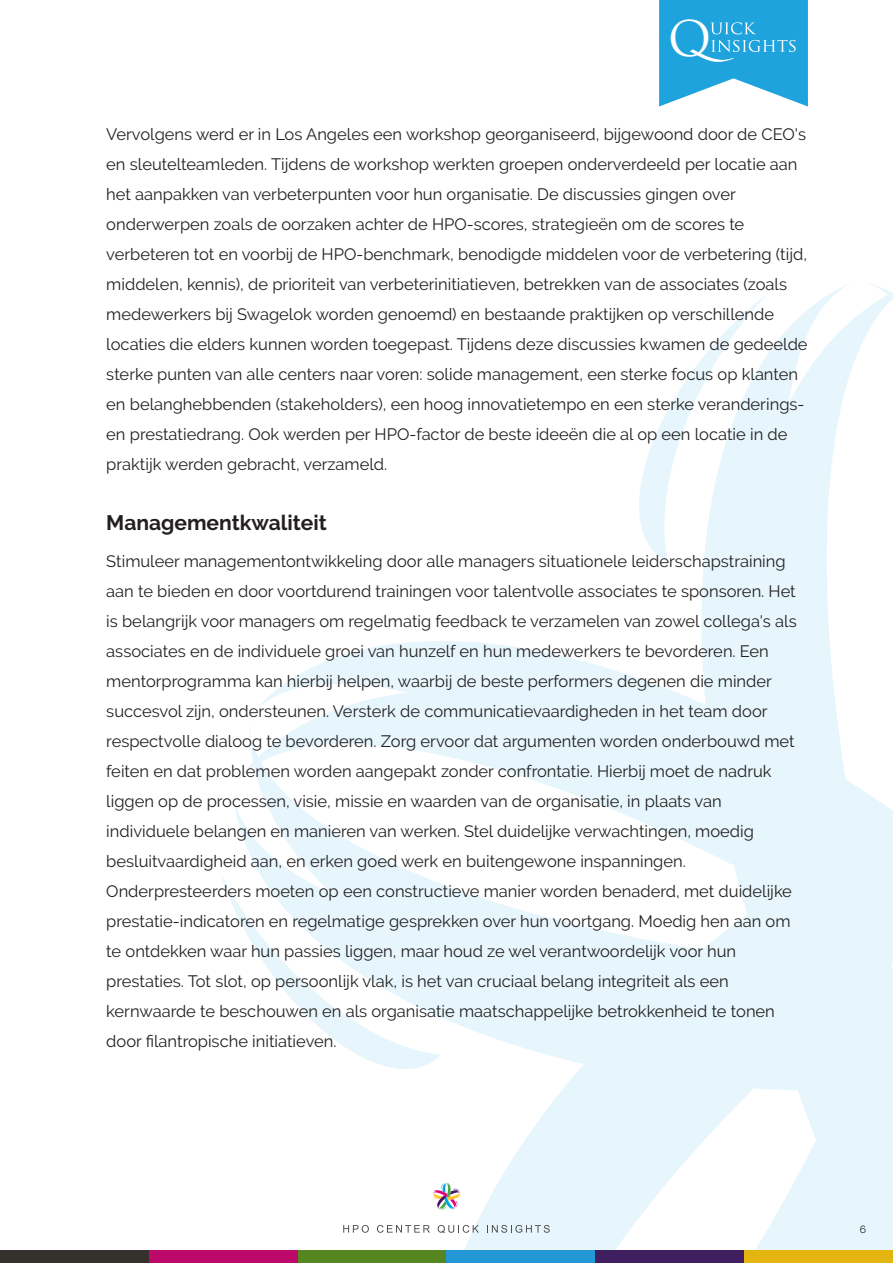
<style>
.page{position:relative;width:893px;height:1263px;background:#fff}
.page>*{position:absolute;margin:0;border:0;box-sizing:border-box;transform-origin:0 0}
.t1{font:47.85px "Trajan Pro";color:#fff}
.t2{font:700 21px "Raleway";color:#231f20}
.t3{font:16.5px/30px "Raleway";color:#231f20}
.t4{font:10.5px "Raleway";color:#231f20}
</style>
<div class="page">
<svg style="left:659px;top:0;width:149px;height:107px;background:#43b2e2"></svg>
<svg style="left:437px;top:962px;width:182px;height:288px;fill:#e6f6fc"></svg>
<svg style="left:234px;top:641px;width:385px;height:321px"></svg>
<svg style="left:619px;top:283px;width:274px;height:967px"></svg>
<svg style="left:221px;top:871px;width:220px;height:217px"></svg>
<div style="left:0;top:1250px;width:149px;height:13px;background:#35312c"></div>
<div style="left:149px;top:1250px;width:149px;height:13px;background:#bc096a"></div>
<div style="left:298px;top:1250px;width:148px;height:13px;background:#55861f"></div>
<div style="left:446px;top:1250px;width:149px;height:13px;background:#2497d6"></div>
<div style="left:595px;top:1250px;width:149px;height:13px;background:#401f61"></div>
<div style="left:744px;top:1250px;width:149px;height:13px;background:#e4b510"></div>
<svg style="left:343px;top:1225px;width:26px;height:8px"></svg>
<svg style="left:377px;top:1225px;width:53px;height:8px"></svg>
<svg style="left:438px;top:1225px;width:41px;height:8px"></svg>
<svg style="left:487px;top:1225px;width:63px;height:8px"></svg>
<div style="left:428px;top:1177px;width:37px;height:38px;background:#fff;border-radius:50%"></div>
<svg style="left:432px;top:1182px;width:29px;height:28px"></svg>
<h1 class="t1" style="left:668px;top:20px;width:45px">O</h1>
<p class="t3" style="left:106px;top:119px;width:703px">Vervolgens werd er in Los Angeles een workshop georganiseerd, bijgewoond door de CEO's en sleutelteamleden. Tijdens de workshop werkten groepen onderverdeeld per locatie aan het aanpakken van verbeterpunten voor hun organisatie. De discussies gingen over onderwerpen zoals de oorzaken achter de HPO-scores, strategieën om de scores te verbeteren tot en voorbij de HPO-benchmark, benodigde middelen voor de verbetering (tijd, middelen, kennis), de prioriteit van verbeterinitiatieven, betrekken van de associates (zoals medewerkers bij Swagelok worden genoemd) en bestaande praktijken op verschillende locaties die elders kunnen worden toegepast. Tijdens deze discussies kwamen de gedeelde sterke punten van alle centers naar voren: solide management, een sterke focus op klanten en belanghebbenden (stakeholders), een hoog innovatietempo en een sterke veranderings&shy;en prestatiedrang. Ook werden per HPO-factor de beste ideeën die al op een locatie in de praktijk werden gebracht, verzameld.</p>
<p class="t2" style="left:106px;top:510px;width:222px">Managementkwaliteit</p>
<p class="t3" style="left:106px;top:546px;width:692px">Stimuleer managementontwikkeling door alle managers situationele leiderschapstraining aan te bieden en door voortdurend trainingen voor talentvolle associates te sponsoren. Het is belangrijk voor managers om regelmatig feedback te verzamelen van zowel collega's als associates en de individuele groei van hunzelf en hun medewerkers te bevorderen. Een mentorprogramma kan hierbij helpen, waarbij de beste performers degenen die minder succesvol zijn, ondersteunen. Versterk de communicatievaardigheden in het team door respectvolle dialoog te bevorderen. Zorg ervoor dat argumenten worden onderbouwd met feiten en dat problemen worden aangepakt zonder confrontatie. Hierbij moet de nadruk liggen op de processen, visie, missie en waarden van de organisatie, in plaats van individuele belangen en manieren van werken. Stel duidelijke verwachtingen, moedig besluitvaardigheid aan, en erken goed werk en buitengewone inspanningen.<br>Onderpresteerders moeten op een constructieve manier worden benaderd, met duidelijke prestatie-indicatoren en regelmatige gesprekken over hun voortgang. Moedig hen aan om te ontdekken waar hun passies liggen, maar houd ze wel verantwoordelijk voor hun prestaties. Tot slot, op persoonlijk vlak, is het van cruciaal belang integriteit als een kernwaarde te beschouwen en als organisatie maatschappelijke betrokkenheid te tonen door filantropische initiatieven.</p>
<p class="t4" style="left:860px;top:1223px;width:8px">6</p>
</div>
